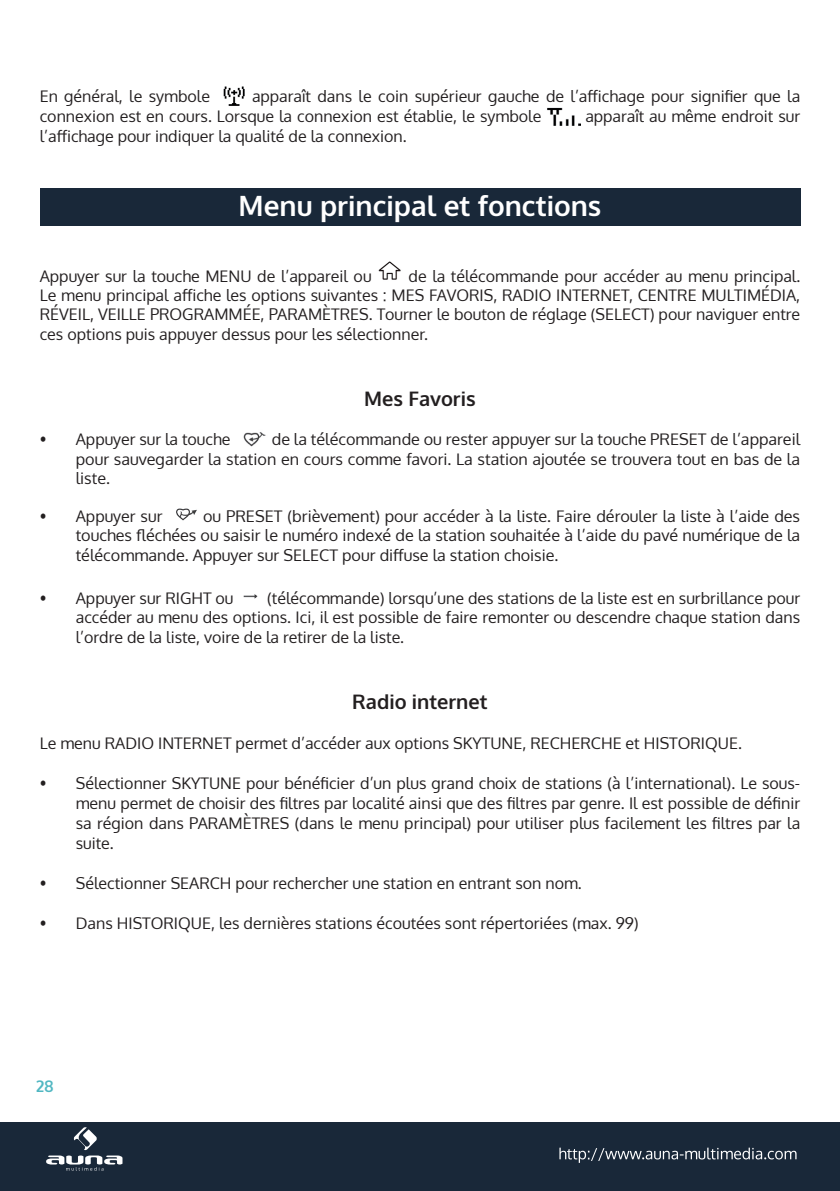
<style>
.page{position:relative;width:840px;height:1191px;background:#fff}
.page>*{position:absolute;margin:0;border:0;box-sizing:border-box;transform-origin:0 0}
.t1{font:700 28px "Oxygen";color:#fff}
.t2{font:700 20px "Oxygen";color:#231f20}
.t3{font:16px/20px "Oxygen";color:#231f20;text-align:justify}
.t4{font:700 16px "Oxygen";color:#50b7c2}
</style>
<div class="page">
<div style="left:0;top:1123px;width:839px;height:68px;background:#192839"></div>
<svg style="left:559px;top:1147px;width:237px;height:15px"></svg>
<svg style="left:46px;top:1127px;width:76px;height:43px"></svg>
<div style="left:40px;top:188px;width:759px;height:37px;background:#192839"></div>
<img style="left:223px;top:86px;width:22px;height:20px">
<img style="left:547px;top:108px;width:33px;height:18px">
<img style="left:378px;top:261px;width:23px;height:19px">
<img style="left:243px;top:432px;width:23px;height:15px">
<img style="left:176px;top:508px;width:21px;height:13px">
<img style="left:243px;top:594px;width:15px;height:5px">
<p class="t3" style="left:40px;top:86px;width:761px;text-indent:212px">apparaît dans le coin supérieur gauche de l’affichage pour signifier que la connexion est en cours. Lorsque la connexion est établie, le symbole</p>
<p class="t3" style="left:40px;top:86px;width:172px">En général, le symbole</p>
<p class="t3" style="left:585px;top:106px;width:216px">apparaît au même endroit sur</p>
<p class="t3" style="left:40px;top:126px;width:368px">l’affichage pour indiquer la qualité de la connexion.</p>
<h1 class="t1" style="left:238px;top:188px;width:364px">Menu principal et fonctions</h1>
<p class="t3" style="left:40px;top:266px;width:761px;line-height:19.4px;text-indent:368px">de la télécommande pour accéder au menu principal.<br>Le menu principal affiche les options suivantes : MES FAVORIS, RADIO INTERNET, CENTRE MULTIMÉDIA, RÉVEIL, VEILLE PROGRAMMÉE, PARAMÈTRES. Tourner le bouton de réglage (SELECT) pour naviguer entre ces options puis appuyer dessus pour les sélectionner.</p>
<p class="t3" style="left:40px;top:266px;width:333px">Appuyer sur la touche MENU de l’appareil ou</p>
<p class="t2" style="left:364px;top:386px;width:113px">Mes Favoris</p>
<p class="t3" style="left:76px;top:430px;width:725px;line-height:19.2px;text-indent:196px">de la télécommande ou rester appuyer sur la touche PRESET de l’appareil pour sauvegarder la station en cours comme favori. La station ajoutée se trouvera tout en bas de la liste.</p>
<p class="t3" style="left:40px;top:506px;width:124px">• Appuyer sur</p>
<p class="t3" style="left:40px;top:429px;width:192px">• Appuyer sur la touche</p>
<p class="t3" style="left:76px;top:507px;width:725px;line-height:19.2px;text-indent:127px">ou PRESET (brièvement) pour accéder à la liste. Faire dérouler la liste à l’aide des touches fléchées ou saisir le numéro indexé de la station souhaitée à l’aide du pavé numérique de la télécommande. Appuyer sur SELECT pour diffuse la station choisie.</p>
<p class="t3" style="left:40px;top:588px;width:195px">• Appuyer sur RIGHT ou</p>
<p class="t3" style="left:76px;top:588px;width:725px;text-indent:191px">(télécommande) lorsqu’une des stations de la liste est en surbrillance pour accéder au menu des options. Ici, il est possible de faire remonter ou descendre chaque station dans l’ordre de la liste, voire de la retirer de la liste.</p>
<p class="t2" style="left:352px;top:689px;width:137px">Radio internet</p>
<p class="t3" style="left:40px;top:733px;width:703px">Le menu RADIO INTERNET permet d’accéder aux options SKYTUNE, RECHERCHE et HISTORIQUE.</p>
<p class="t3" style="left:76px;top:773px;width:725px;text-indent:-36px">• Sélectionner SKYTUNE pour bénéficier d’un plus grand choix de stations (à l’international). Le sous&shy;menu permet de choisir des filtres par localité ainsi que des filtres par genre. Il est possible de définir sa région dans PARAMÈTRES (dans le menu principal) pour utiliser plus facilement les filtres par la suite.</p>
<p class="t3" style="left:40px;top:873px;width:543px">• Sélectionner SEARCH pour rechercher une station en entrant son nom.</p>
<p class="t3" style="left:40px;top:913px;width:600px">• Dans HISTORIQUE, les dernières stations écoutées sont répertoriées (max. 99)</p>
<p class="t4" style="left:36px;top:1076px;width:19px">28</p>
</div>
